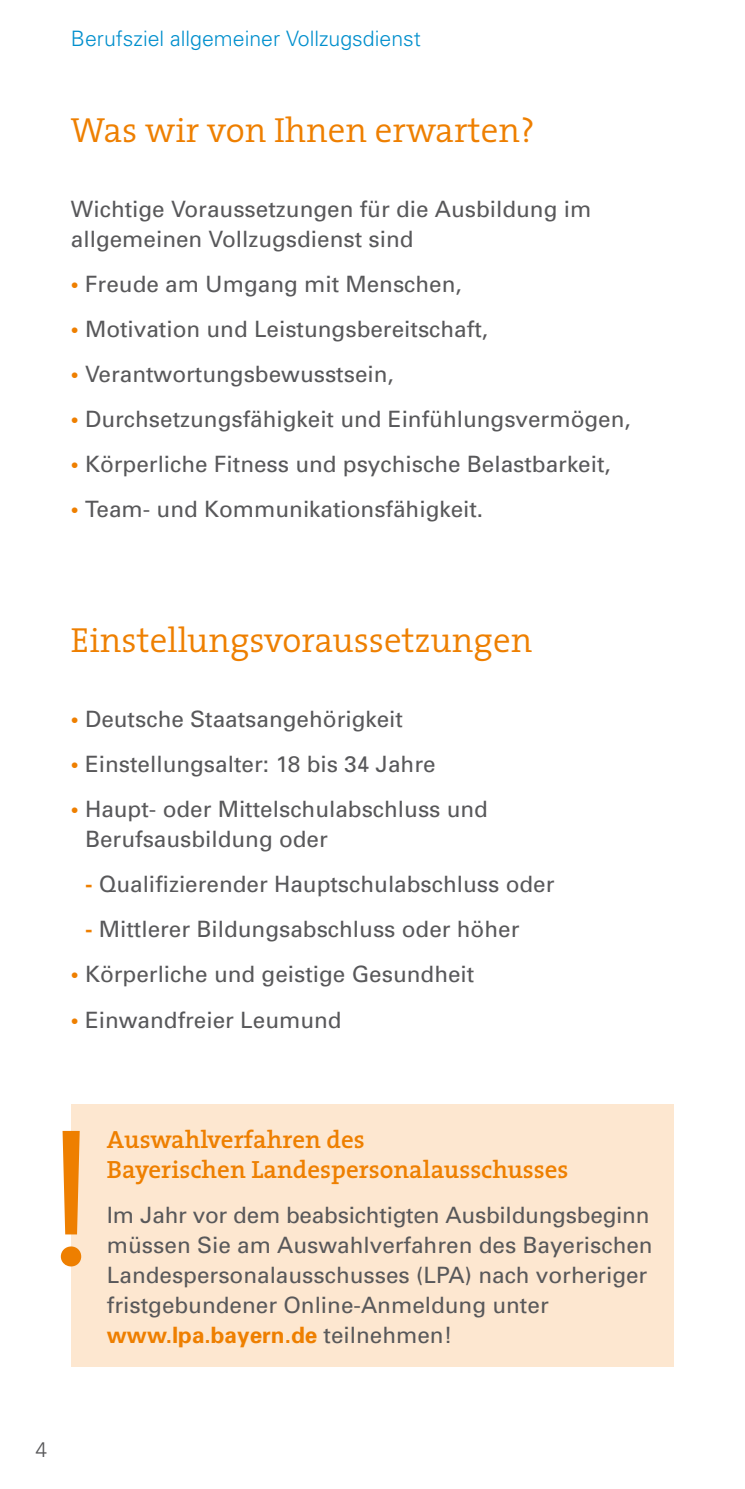
<style>
.page{position:relative;width:745px;height:1489px;background:#fff}
.page>*{position:absolute;margin:0;border:0;box-sizing:border-box;transform-origin:0 0}
.Headline{font:300 35px "The Serif";color:#ee7f00}
.Headline_klein{font:600 25px/30px "The Serif";color:#ee7f00}
.Copy{font:22.5px/30px "Univers";color:#58585a}
.t1{font:300 21.25px "Univers";color:#008fcd}
.t2{font:300 21.25px "Univers";color:#58585a}
.s1{font-weight:700;color:#ee7f00}
</style>
<div class="page">
<div style="left:71px;top:1104px;width:602px;height:262px;background:#fde7d0"></div>
<svg style="left:61px;top:1130px;width:20px;height:136px"></svg>
<p class="t1" style="left:71px;top:25px;width:351px">Berufsziel allgemeiner Vollzugsdienst</p>
<p class="Headline" style="left:71px;top:101px;width:465px">Was wir von Ihnen erwarten?</p>
<p class="Copy" style="left:71px;top:194px;width:521px">Wichtige Voraussetzungen für die Ausbildung im allgemeinen Vollzugsdienst sind</p>
<p class="Copy" style="left:71px;top:269px;width:392px"><span class="s1">•</span> Freude am Umgang mit Menschen,</p>
<p class="Copy" style="left:71px;top:314px;width:418px"><span class="s1">•</span> Motivation und Leistungsbereitschaft,</p>
<p class="Copy" style="left:71px;top:359px;width:324px"><span class="s1">•</span> Verantwortungsbewusstsein,</p>
<p class="Copy" style="left:71px;top:404px;width:561px"><span class="s1">•</span> Durchsetzungsfähigkeit und Einfühlungsvermögen,</p>
<p class="Copy" style="left:71px;top:449px;width:541px"><span class="s1">•</span> Körperliche Fitness und psychische Belastbarkeit,</p>
<p class="Copy" style="left:71px;top:494px;width:413px"><span class="s1">•</span> Team- und Kommunikationsfähigkeit.</p>
<p class="Headline" style="left:71px;top:611px;width:462px">Einstellungsvoraussetzungen</p>
<p class="Copy" style="left:71px;top:704px;width:333px"><span class="s1">•</span> Deutsche Staatsangehörigkeit</p>
<p class="Copy" style="left:71px;top:749px;width:366px"><span class="s1">•</span> Einstellungsalter: 18 bis 34 Jahre</p>
<p class="Copy" style="left:85px;top:794px;width:404px;text-indent:-14px"><span class="s1">•</span> Haupt- oder Mittelschulabschluss und<br>Berufsausbildung oder</p>
<p class="Copy" style="left:85px;top:869px;width:470px"><span class="s1">-</span> Qualifizierender Hauptschulabschluss oder</p>
<p class="Copy" style="left:85px;top:914px;width:435px"><span class="s1">-</span> Mittlerer Bildungsabschluss oder höher</p>
<p class="Copy" style="left:71px;top:959px;width:404px"><span class="s1">•</span> Körperliche und geistige Gesundheit</p>
<p class="Copy" style="left:71px;top:1004px;width:272px"><span class="s1">•</span> Einwandfreier Leumund</p>
<p class="t2" style="left:35px;top:1435px;width:13px">4</p>
<p class="Headline_klein" style="left:107px;top:1123px;width:463px">Auswahlverfahren des<br>Bayerischen Landespersonalausschusses</p>
<p class="Copy" style="left:107px;top:1199px;width:547px">Im Jahr vor dem beabsichtigten Ausbildungsbeginn müssen Sie am Auswahlverfahren des Bayerischen Landespersonalausschusses (LPA) nach vorheriger fristgebundener Online-Anmeldung unter <span class="s1">www.lpa.bayern.de</span> teilnehmen!</p>
</div>
